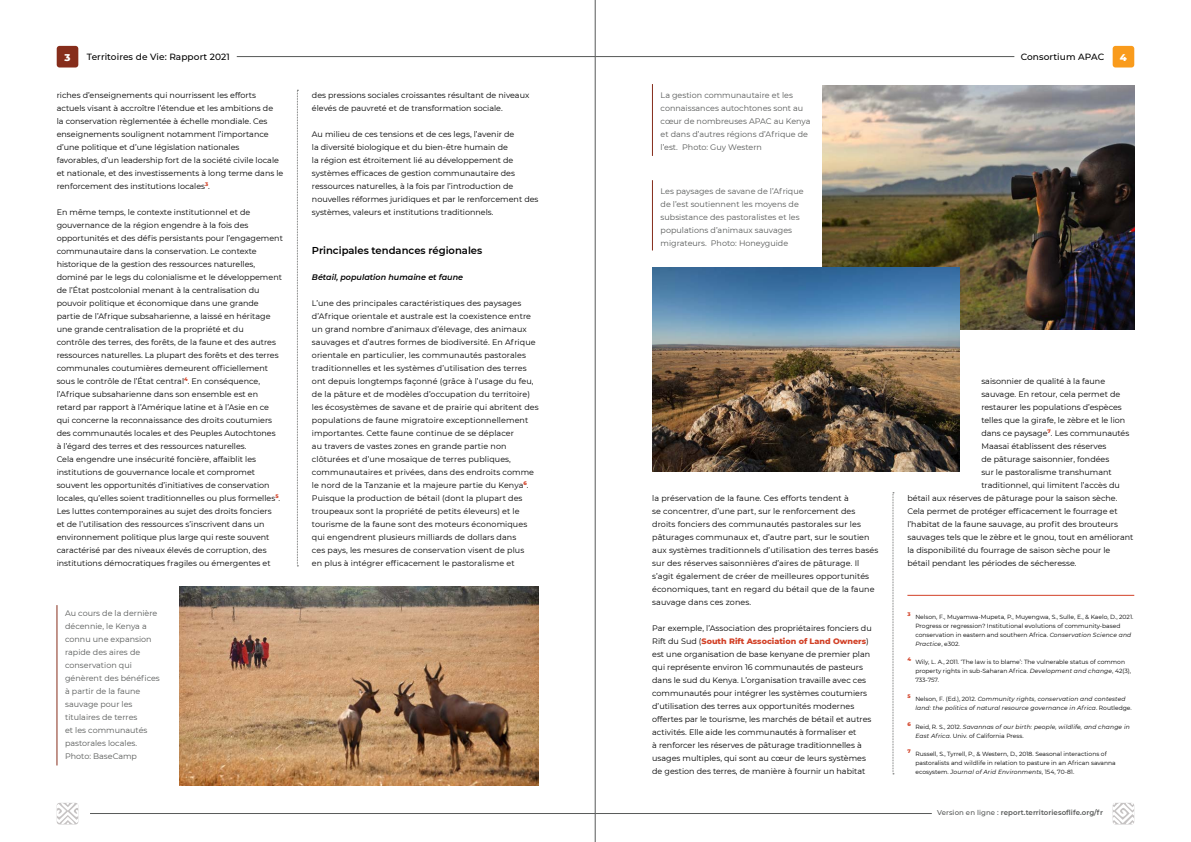
<style>
.page{position:relative;width:1191px;height:842px;background:#fff}
.page>*{position:absolute;margin:0;border:0;box-sizing:border-box;transform-origin:0 0}
.t1{font:600 10px "Montserrat";color:#000}
.t2{font:800 10px "Montserrat";color:#fff}
.t3{font:500 9px "Montserrat";letter-spacing:.01em;color:#000}
.t4{font:8px/13px "Montserrat";color:#000}
.t5{font:8px/13px "Montserrat";color:#575958}
.t6{font:italic 600 8px "Montserrat";color:#000}
.t7{font:600 7px "Montserrat";letter-spacing:.01em;color:#575958}
.t8{font:6px/9px "Montserrat";color:#000}
.t9{font:italic 6px/9px "Montserrat";letter-spacing:.02em;color:#000}
.t10{font:800 5.2px "Montserrat";color:#d24127}
.s1{font-weight:800;color:#d24127}
.s2{font-style:italic}
.s3{font-style:normal}
.s4{font-weight:500}
</style>
<div class="page">
<div style="left:1112px;top:46px;width:22px;height:21px;background:#f99b1c;border-radius:3px"></div>
<svg style="left:1112px;top:803px;width:22px;height:21px"></svg>
<svg style="left:57px;top:803px;width:21px;height:21px"></svg>
<div style="left:57px;top:46px;width:21px;height:21px;background:#862d1b;border-radius:3px"></div>
<svg style="left:892px;top:493px;width:2px;height:282px"></svg>
<svg style="left:297px;top:90px;width:1px;height:477px"></svg>
<hr style="left:652px;top:180px;width:1px;height:70px;background:#862d1b">
<hr style="left:652px;top:84px;width:1px;height:72px;background:#862d1b">
<hr style="left:907px;top:595px;width:227px;height:1px;background:#d24127">
<hr style="left:57px;top:605px;width:1px;height:160px;background:#862d1b">
<img style="left:180px;top:586px;width:359px;height:199px">
<img style="left:822px;top:85px;width:312px;height:244px">
<img style="left:652px;top:267px;width:307px;height:205px">
<hr style="left:595px;top:0;width:1px;height:842px;background:#575958">
<hr style="left:90px;top:813px;width:505px;height:1px;background:#575958">
<hr style="left:595px;top:56px;width:419px;height:1px;background:#575958">
<hr style="left:595px;top:813px;width:336px;height:1px;background:#575958">
<hr style="left:237px;top:56px;width:358px;height:1px;background:#575958">
<p class="t3" style="left:87px;top:50px;width:144px">Territoires de Vie: Rapport 2021</p>
<p class="t3" style="left:1020px;top:50px;width:85px">Consortium APAC</p>
<p class="t2" style="left:64px;top:50px;width:8px">3</p>
<p class="t2" style="left:1120px;top:50px;width:8px">4</p>
<p class="t4" style="left:57px;top:88px;width:228px">riches d’enseignements qui nourrissent les efforts actuels visant à accroître l’étendue et les ambitions de<br>la conservation règlementée à échelle mondiale. Ces enseignements soulignent notamment l’importance d’une politique et d’une législation nationales favorables, d’un leadership fort de la société civile locale et nationale, et des investissements à long terme dans le renforcement des institutions locales<sup>3</sup>.</p>
<p class="t4" style="left:57px;top:205px;width:228px">En même temps, le contexte institutionnel et de gouvernance de la région engendre à la fois des opportunités et des défis persistants pour l’engagement communautaire dans la conservation. Le contexte historique de la gestion des ressources naturelles, dominé par le legs du colonialisme et le développement de l’État postcolonial menant à la centralisation du pouvoir politique et économique dans une grande partie de l’Afrique subsaharienne, a laissé en héritage une grande centralisation de la propriété et du<br>contrôle des terres, des forêts, de la faune et des autres ressources naturelles. La plupart des forêts et des terres communales coutumières demeurent officiellement sous le contrôle de l’État central<sup>4</sup>. En conséquence, l’Afrique subsaharienne dans son ensemble est en retard par rapport à l’Amérique latine et à l’Asie en ce qui concerne la reconnaissance des droits coutumiers des communautés locales et des Peuples Autochtones<br>à l’égard des terres et des ressources naturelles.<br>Cela engendre une insécurité foncière, affaiblit les institutions de gouvernance locale et compromet souvent les opportunités d’initiatives de conservation locales, qu’elles soient traditionnelles ou plus formelles<sup>5</sup>.<br>Les luttes contemporaines au sujet des droits fonciers<br>et de l’utilisation des ressources s’inscrivent dans un environnement politique plus large qui reste souvent caractérisé par des niveaux élevés de corruption, des institutions démocratiques fragiles ou émergentes et</p>
<p class="t5" style="left:660px;top:88px;width:151px">La gestion communautaire et les connaissances autochtones sont au cœur de nombreuses APAC au Kenya et dans d’autres régions d’Afrique de l’est. Photo: Guy Western</p>
<p class="t4" style="left:312px;top:88px;width:219px">des pressions sociales croissantes résultant de niveaux élevés de pauvreté et de transformation sociale.</p>
<p class="t4" style="left:312px;top:127px;width:228px">Au milieu de ces tensions et de ces legs, l’avenir de<br>la diversité biologique et du bien-être humain de<br>la région est étroitement lié au développement de systèmes efficaces de gestion communautaire des ressources naturelles, à la fois par l’introduction de nouvelles réformes juridiques et par le renforcement des systèmes, valeurs et institutions traditionnels.</p>
<p class="t1" style="left:312px;top:243px;width:172px">Principales tendances régionales</p>
<p class="t6" style="left:312px;top:272px;width:153px">Bétail, population humaine et faune</p>
<p class="t4" style="left:312px;top:296px;width:228px">L’une des principales caractéristiques des paysages d’Afrique orientale et australe est la coexistence entre un grand nombre d’animaux d’élevage, des animaux sauvages et d’autres formes de biodiversité. En Afrique orientale en particulier, les communautés pastorales traditionnelles et les systèmes d’utilisation des terres ont depuis longtemps façonné (grâce à l’usage du feu, de la pâture et de modèles d’occupation du territoire) les écosystèmes de savane et de prairie qui abritent des populations de faune migratoire exceptionnellement importantes. Cette faune continue de se déplacer<br>au travers de vastes zones en grande partie non clôturées et d’une mosaïque de terres publiques, communautaires et privées, dans des endroits comme le nord de la Tanzanie et la majeure partie du Kenya<sup>6</sup>.<br>Puisque la production de bétail (dont la plupart des troupeaux sont la propriété de petits éleveurs) et le tourisme de la faune sont des moteurs économiques qui engendrent plusieurs milliards de dollars dans<br>ces pays, les mesures de conservation visent de plus<br>en plus à intégrer efficacement le pastoralisme et</p>
<p class="t5" style="left:660px;top:185px;width:144px">Les paysages de savane de l’Afrique de l’est soutiennent les moyens de subsistance des pastoralistes et les populations d’animaux sauvages migrateurs. Photo: Honeyguide</p>
<p class="t4" style="left:981px;top:374px;width:125px">saisonnier de qualité à la faune</p>
<p class="t4" style="left:981px;top:387px;width:140px">sauvage. En retour, cela permet de</p>
<p class="t4" style="left:981px;top:400px;width:142px">restaurer les populations d’espèces</p>
<p class="t4" style="left:981px;top:413px;width:145px">telles que la girafe, le zèbre et le lion</p>
<p class="t4" style="left:981px;top:426px;width:149px">dans ce paysage<sup>7</sup>. Les communautés</p>
<p class="t4" style="left:981px;top:439px;width:127px">Maasaï établissent des réserves</p>
<p class="t4" style="left:981px;top:452px;width:129px">de pâturage saisonnier, fondées</p>
<p class="t4" style="left:981px;top:465px;width:132px">sur le pastoralisme transhumant</p>
<p class="t4" style="left:981px;top:478px;width:140px">traditionnel, qui limitent l’accès du</p>
<p class="t4" style="left:907px;top:491px;width:212px">bétail aux réserves de pâturage pour la saison sèche.</p>
<p class="t4" style="left:907px;top:504px;width:212px">Cela permet de protéger efficacement le fourrage et</p>
<p class="t4" style="left:907px;top:517px;width:212px">l’habitat de la faune sauvage, au profit des brouteurs</p>
<p class="t4" style="left:907px;top:530px;width:227px">sauvages tels que le zèbre et le gnou, tout en améliorant</p>
<p class="t4" style="left:907px;top:543px;width:204px">la disponibilité du fourrage de saison sèche pour le</p>
<p class="t4" style="left:907px;top:556px;width:171px">bétail pendant les périodes de sécheresse.</p>
<p class="t4" style="left:652px;top:491px;width:228px">la préservation de la faune. Ces efforts tendent à<br>se concentrer, d’une part, sur le renforcement des droits fonciers des communautés pastorales sur les pâturages communaux et, d’autre part, sur le soutien aux systèmes traditionnels d’utilisation des terres basés sur des réserves saisonnières d’aires de pâturage. Il s’agit également de créer de meilleures opportunités économiques, tant en regard du bétail que de la faune sauvage dans ces zones.</p>
<p class="t4" style="left:652px;top:621px;width:221px">Par exemple, l’Association des propriétaires fonciers du Rift du Sud (<span class="s1">South Rift Association of Land Owners</span>) est une organisation de base kenyane de premier plan qui représente environ 16 communautés de pasteurs dans le sud du Kenya. L’organisation travaille avec ces communautés pour intégrer les systèmes coutumiers d’utilisation des terres aux opportunités modernes offertes par le tourisme, les marchés de bétail et autres activités. Elle aide les communautés à formaliser et<br>à renforcer les réserves de pâturage traditionnelles à usages multiples, qui sont au cœur de leurs systèmes de gestion des terres, de manière à fournir un habitat</p>
<p class="t5" style="left:65px;top:607px;width:96px">Au cours de la dernière décennie, le Kenya a connu une expansion rapide des aires de conservation qui génèrent des bénéfices à partir de la faune sauvage pour les titulaires de terres<br>et les communautés pastorales locales.<br>Photo: BaseCamp</p>
<p class="t10" style="left:907px;top:610px;width:5px">3</p>
<p class="t8" style="left:915px;top:612px;width:219px">Nelson, F., Muyamwa‐Mupeta, P., Muyengwa, S., Sulle, E., &amp; Kaelo, D., 2021.<br>Progress or regression? Institutional evolutions of community‐based conservation in eastern and southern Africa. <span class="s2">Conservation Science and Practice</span>, e302.</p>
<p class="t10" style="left:907px;top:656px;width:5px">4</p>
<p class="t8" style="left:915px;top:657px;width:217px">Wily, L. A., 2011. ‘The law is to blame’: The vulnerable status of common property rights in sub‐Saharan Africa. <span class="s2">Development and change</span>, 42(3),<br>733-757.</p>
<p class="t10" style="left:907px;top:692px;width:5px">5</p>
<p class="t9" style="left:915px;top:694px;width:218px"><span class="s3">Nelson, F. (Ed.), 2012.</span> Community rights, conservation and contested land: the politics of natural resource governance in Africa<span class="s3">. Routledge.</span></p>
<p class="t10" style="left:907px;top:720px;width:5px">6</p>
<p class="t9" style="left:915px;top:722px;width:216px"><span class="s3">Reid, R. S., 2012.</span> Savannas of our birth: people, wildlife, and change in<br>East Africa<span class="s3">. Univ. of California Press.</span></p>
<p class="t10" style="left:907px;top:748px;width:5px">7</p>
<p class="t8" style="left:915px;top:749px;width:202px">Russell, S., Tyrrell, P., &amp; Western, D., 2018. Seasonal interactions of pastoralists and wildlife in relation to pasture in an African savanna ecosystem. <span class="s2">Journal of Arid Environments</span>, 154, 70-81.</p>
<p class="t7" style="left:937px;top:808px;width:167px"><span class="s4">Version en ligne :</span> report.territoriesoflife.org/fr</p>
</div>
